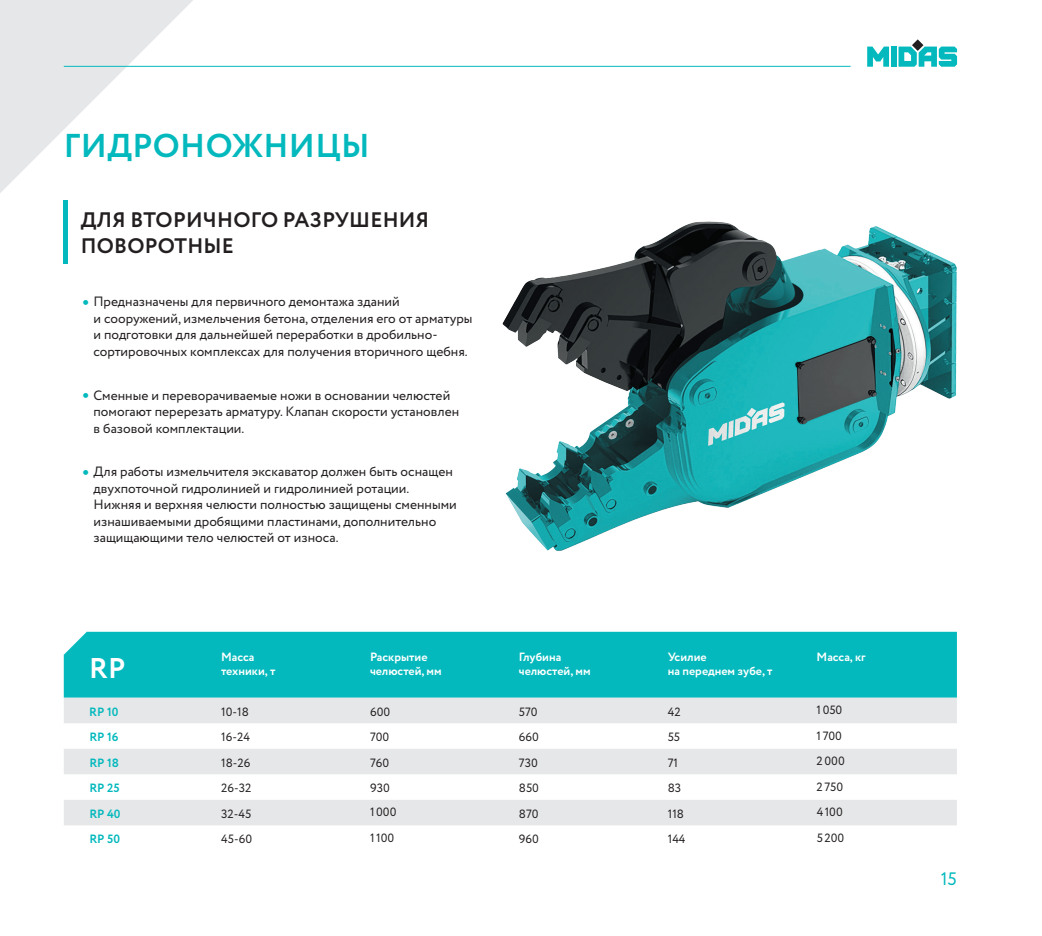
<style>
.page{position:relative;width:1042px;height:936px;background:#fff}
.page>*{position:absolute;margin:0;border:0;box-sizing:border-box;transform-origin:0 0}
.t1{font:700 33px "Circe";letter-spacing:.01em;color:#03b9bd}
.t2{font:700 28.5px "Circe";color:#fff}
.t3{font:700 21px/25.2px "Circe";letter-spacing:.01em;color:#231f20}
.t4{font:18px "Circe";color:#03b9bd}
.t5{font:13.5px/16.5px "Circe";color:#231f20}
.t6{font:12px "Circe";color:#231f20}
.t7{font:700 12px/14.4px "Circe";color:#fff}
.t8{font:700 12px "Circe";color:#03b9bd}
.s1{font-weight:700;font-size:21px;color:#03b9bd}
</style>
<div class="page">
<div style="left:64px;top:631px;width:893px;height:66px;background:#03b9bd"></div>
<svg style="left:64px;top:697px;width:893px;height:128px;fill:#e6e7e9"></svg>
<svg style="left:64px;top:631px;width:23px;height:23px"></svg>
<svg style="left:0;top:0;width:193px;height:193px"></svg>
<img style="left:503px;top:221px;width:454px;height:329px">
<hr style="left:64px;top:200px;width:4px;height:64px;background:#03b9bd">
<hr style="left:64px;top:66px;width:786px;height:1px;background:#03b9bd">
<svg style="left:867px;top:47px;width:22px;height:20px"></svg>
<div style="left:891px;top:47px;width:5px;height:20px;background:#03b9bd"></div>
<svg style="left:898px;top:39px;width:59px;height:28px"></svg>
<h1 class="t1" style="left:64px;top:124px;width:307px">ГИДРОНОЖНИЦЫ</h1>
<h3 class="t3" style="left:81px;top:209px;width:349px">ДЛЯ ВТОРИЧНОГО РАЗРУШЕНИЯ<br>ПОВОРОТНЫЕ</h3>
<p class="t5" style="left:94px;top:294px;width:380px;text-indent:-11px"><span class="s1">•</span> Предназначены для первичного демонтажа зданий<br>и сооружений, измельчения бетона, отделения его от арматуры и подготовки для дальнейшей переработки в дробильно&shy;сортировочных комплексах для получения вторичного щебня.</p>
<p class="t5" style="left:94px;top:387px;width:367px;text-indent:-11px"><span class="s1">•</span> Сменные и переворачиваемые ножи в основании челюстей помогают перерезать арматуру. Клапан скорости установлен в базовой комплектации.</p>
<p class="t5" style="left:94px;top:464px;width:365px;text-indent:-11px"><span class="s1">•</span> Для работы измельчителя экскаватор должен быть оснащен двухпоточной гидролинией и гидролинией ротации.<br>Нижняя и верхняя челюсти полностью защищены сменными изнашиваемыми дробящими пластинами, дополнительно защищающими тело челюстей от износа.</p>
<h2 class="t2" style="left:89px;top:649px;width:38px">RP</h2>
<p class="t7" style="left:221px;top:650px;width:56px">Масса техники, т</p>
<p class="t7" style="left:370px;top:650px;width:73px">Раскрытие челюстей, мм</p>
<p class="t7" style="left:519px;top:650px;width:73px">Глубина челюстей, мм</p>
<p class="t7" style="left:668px;top:650px;width:106px">Усилие<br>на переднем зубе, т</p>
<p class="t7" style="left:816px;top:650px;width:51px">Масса, кг</p>
<p class="t8" style="left:89px;top:703px;width:31px">RP 10</p>
<p class="t6" style="left:221px;top:703px;width:29px">10-18</p>
<p class="t6" style="left:370px;top:703px;width:22px">600</p>
<p class="t6" style="left:519px;top:703px;width:20px">570</p>
<p class="t6" style="left:668px;top:703px;width:14px">42</p>
<p class="t6" style="left:816px;top:702px;width:27px">1050</p>
<p class="t8" style="left:89px;top:729px;width:31px">RP 16</p>
<p class="t6" style="left:221px;top:729px;width:30px">16-24</p>
<p class="t6" style="left:370px;top:729px;width:21px">700</p>
<p class="t6" style="left:519px;top:729px;width:22px">660</p>
<p class="t6" style="left:668px;top:729px;width:14px">55</p>
<p class="t6" style="left:816px;top:727px;width:27px">1 700</p>
<p class="t8" style="left:89px;top:754px;width:31px">RP 18</p>
<p class="t6" style="left:221px;top:754px;width:31px">18-26</p>
<p class="t6" style="left:370px;top:754px;width:21px">760</p>
<p class="t6" style="left:519px;top:754px;width:20px">730</p>
<p class="t6" style="left:668px;top:754px;width:12px">71</p>
<p class="t6" style="left:816px;top:753px;width:30px">2000</p>
<p class="t8" style="left:89px;top:780px;width:32px">RP 25</p>
<p class="t6" style="left:221px;top:780px;width:32px">26-32</p>
<p class="t6" style="left:370px;top:780px;width:21px">930</p>
<p class="t6" style="left:519px;top:780px;width:22px">850</p>
<p class="t6" style="left:668px;top:780px;width:15px">83</p>
<p class="t6" style="left:816px;top:778px;width:28px">2750</p>
<p class="t8" style="left:89px;top:805px;width:33px">RP 40</p>
<p class="t6" style="left:221px;top:805px;width:32px">32-45</p>
<p class="t6" style="left:370px;top:804px;width:28px">1000</p>
<p class="t6" style="left:519px;top:805px;width:21px">870</p>
<p class="t6" style="left:668px;top:805px;width:18px">118</p>
<p class="t6" style="left:816px;top:804px;width:28px">4100</p>
<p class="t8" style="left:89px;top:831px;width:32px">RP 50</p>
<p class="t6" style="left:221px;top:831px;width:32px">45-60</p>
<p class="t6" style="left:370px;top:829px;width:26px">1100</p>
<p class="t6" style="left:519px;top:831px;width:22px">960</p>
<p class="t6" style="left:668px;top:831px;width:19px">144</p>
<p class="t6" style="left:816px;top:829px;width:29px">5200</p>
<h3 class="t4" style="left:941px;top:866px;width:18px">15</h3>
</div>
